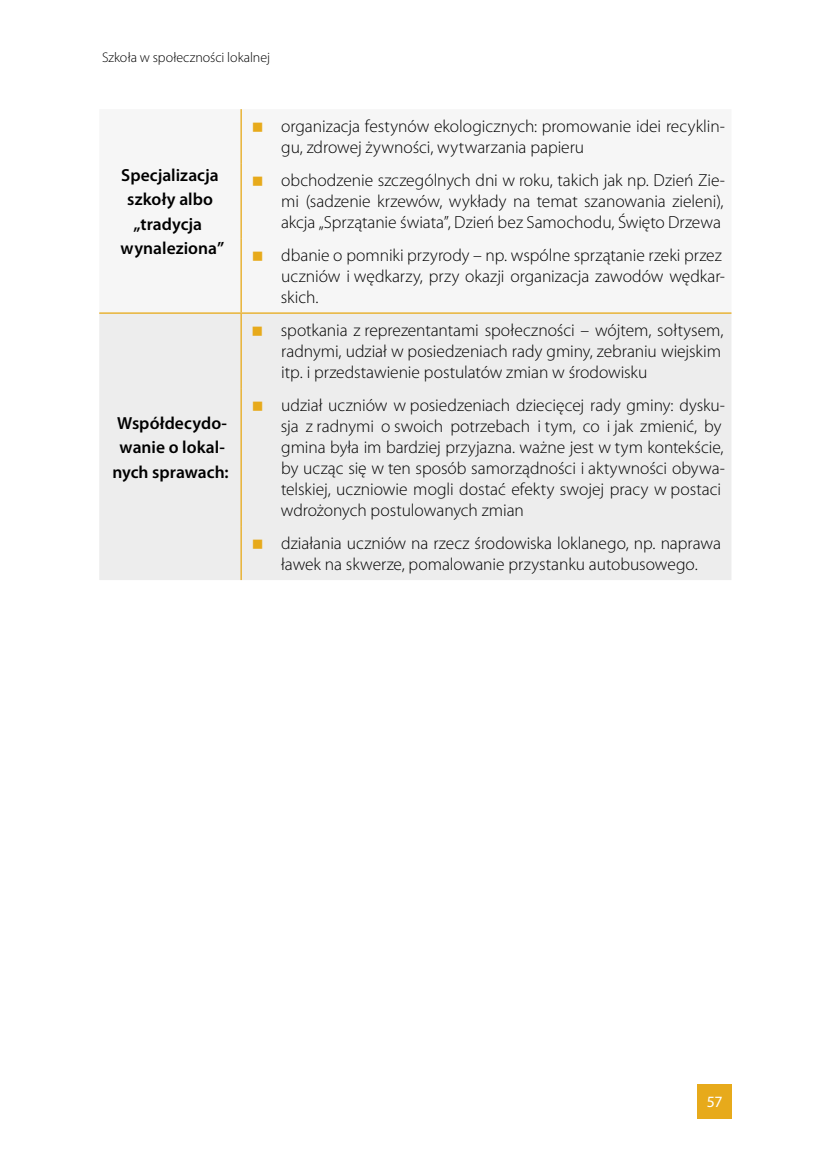
<style>
.page{position:relative;width:819px;height:1166px;background:#fff}
.page>*{position:absolute;margin:0;border:0;box-sizing:border-box;transform-origin:0 0}
.t1{font:300 17.5px/21px "Myriad Pro";color:#000}
.tekst_szary{font:600 17.5px/24.5px "Myriad Pro";color:#000;text-align:center}
.t2{font:15.75px "Myriad Pro";color:#fff}
.Pagina{font:300 14px "Myriad Pro";color:#000}
</style>
<div class="page">
<div style="left:697px;top:1084px;width:35px;height:35px;background:#e7aa1b"></div>
<div style="left:99px;top:314px;width:632px;height:266px;background:#ededed"></div>
<hr style="left:241px;top:312px;width:490px;height:2px;background:#e7aa1b">
<hr style="left:240px;top:314px;width:2px;height:74px;background:#e7aa1b">
<hr style="left:240px;top:388px;width:2px;height:138px;background:#e7aa1b">
<hr style="left:240px;top:526px;width:2px;height:54px;background:#e7aa1b">
<hr style="left:240px;top:109px;width:2px;height:54px;background:#e7aa1b">
<hr style="left:240px;top:163px;width:2px;height:75px;background:#e7aa1b">
<hr style="left:240px;top:238px;width:2px;height:74px;background:#e7aa1b">
<hr style="left:99px;top:312px;width:142px;height:2px;background:#e7aa1b">
<svg style="left:253px;top:327px;width:9px;height:9px"></svg>
<svg style="left:253px;top:402px;width:9px;height:9px"></svg>
<svg style="left:253px;top:539px;width:9px;height:10px"></svg>
<p class="Pagina" style="left:102px;top:50px;width:169px">Szkoła w społeczności lokalnej</p>
<p class="tekst_szary" style="left:121px;top:162px;width:105px">Specjalizacja szkoły albo „tradycja wynaleziona”</p>
<p class="tekst_szary" style="left:112px;top:410px;width:118px">Współdecydo&shy;wanie o lokal&shy;nych sprawach:</p>
<p class="t1" style="left:281px;top:116px;width:445px">organizacja festynów ekologicznych: promowanie idei recyklin&shy;gu, zdrowej żywności, wytwarzania papieru</p>
<p class="t1" style="left:281px;top:170px;width:445px;text-align:justify">obchodzenie szczególnych dni w roku, takich jak np. Dzień Zie&shy;mi (sadzenie krzewów, wykłady na temat szanowania zieleni), akcja „Sprzątanie świata”, Dzień bez Samochodu, Święto Drzewa</p>
<p class="t1" style="left:281px;top:245px;width:446px">dbanie o pomniki przyrody – np. wspólne sprzątanie rzeki przez uczniów i wędkarzy, przy okazji organizacja zawodów wędkar&shy;skich.</p>
<p class="t1" style="left:281px;top:320px;width:444px">spotkania z reprezentantami społeczności – wójtem, sołtysem, radnymi, udział w posiedzeniach rady gminy, zebraniu wiejskim itp. i przedstawienie postulatów zmian w środowisku</p>
<p class="t1" style="left:281px;top:395px;width:446px">udział uczniów w posiedzeniach dziecięcej rady gminy: dysku&shy;sja z radnymi o swoich potrzebach i tym, co i jak zmienić, by gmina była im bardziej przyjazna. ważne jest w tym kontekście, by ucząc się w ten sposób samorządności i aktywności obywa&shy;telskiej, uczniowie mogli dostać efekty swojej pracy w postaci wdrożonych postulowanych zmian</p>
<p class="t1" style="left:281px;top:533px;width:441px">działania uczniów na rzecz środowiska loklanego, np. naprawa ławek na skwerze, pomalowanie przystanku autobusowego.</p>
<p class="t2" style="left:706px;top:1092px;width:17px">57</p>
</div>
